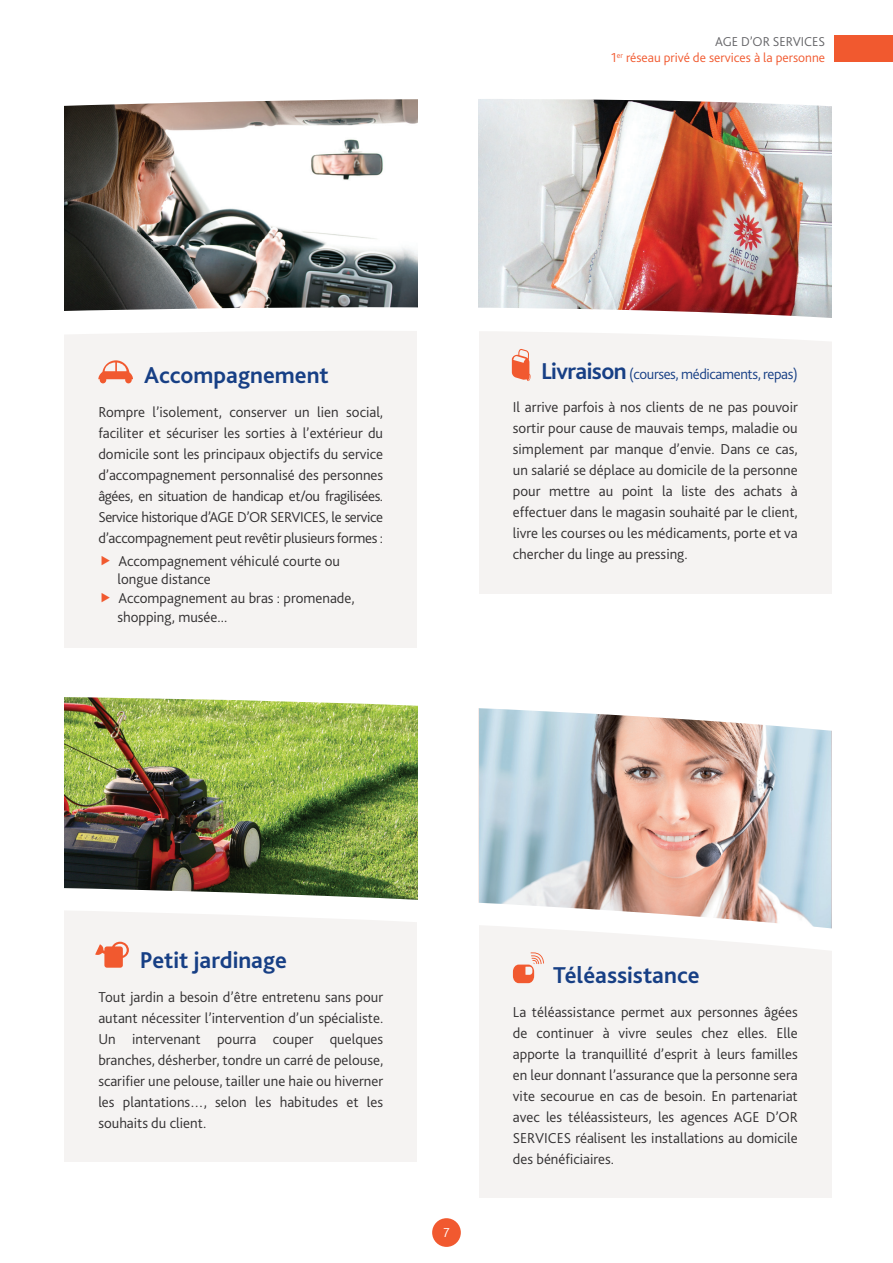
<style>
.page{position:relative;width:893px;height:1263px;background:#fff}
.page>*{position:absolute;margin:0;border:0;box-sizing:border-box;transform-origin:0 0}
.t1{font:700 24px "Bliss 2";color:#173f85}
.t2{font:300 15px/21px "Bliss 2";color:#312f30;text-align:justify}
.t3{font:300 15px "Bliss 2";letter-spacing:-.025em;color:#173f85}
.t4{font:300 13.5px/16.2px "Bliss 2";color:#f1592f;text-align:right}
.t5{font:300 13.5px "Bliss 2";color:#fff}
.s1{color:#636366}
.s2{font-weight:700;font-size:24px}
</style>
<div class="page">
<div style="left:432px;top:1218px;width:29px;height:29px;background:#f1592f;border-radius:50%"></div>
<div style="left:834px;top:36px;width:59px;height:26px;background:#f1592f"></div>
<img style="left:64px;top:765px;width:353px;height:112px">
<div style="left:64px;top:907px;width:353px;height:255px;background:#f5f3f2"></div>
<div style="left:479px;top:913px;width:353px;height:285px;background:#f5f3f2"></div>
<svg style="left:513px;top:969px;width:22px;height:14px"></svg>
<img style="left:479px;top:765px;width:353px;height:112px">
<svg style="left:64px;top:877px;width:768px;height:92px"></svg>
<svg style="left:64px;top:647px;width:768px;height:118px"></svg>
<img style="left:64px;top:266px;width:353px;height:36px">
<img style="left:479px;top:266px;width:353px;height:36px">
<div style="left:64px;top:322px;width:353px;height:325px;background:#f5f3f2"></div>
<div style="left:479px;top:318px;width:353px;height:275px;background:#f5f3f2"></div>
<img style="left:64px;top:99px;width:768px;height:167px">
<svg style="left:64px;top:302px;width:768px;height:82px"></svg>
<h1 class="t1" style="left:144px;top:360px;width:186px">Accompagnement</h1>
<p class="t2" style="left:98px;top:401px;width:286px">Rompre l’isolement, conserver un lien social, faciliter et sécuriser les sorties à l’extérieur du domicile sont les principaux objectifs du service d’accompagnement personnalisé des personnes âgées, en situation de handicap et/ou fragilisées.<br>Service historique d’AGE D’OR SERVICE</p>
<p class="t2" style="left:98px;top:506px;width:286px;text-align:right">S, le service<br>d’accompagnement peut revêtir plusieurs formes :</p>
<p class="t2" style="left:117px;top:551px;width:239px;line-height:18.8px;text-align:left">Accompagnement véhiculé courte ou longue distance<br>Accompagnement au bras : promenade, shopping, musée...</p>
<p class="t4" style="left:611px;top:33px;width:215px"><span class="s1">Age d’Or Services<br></span>1<sup>er</sup> réseau privé de services à la personne</p>
<p class="t3" style="left:541px;top:364px;width:258px"><span class="s2">Livraison</span> (courses, médicaments, repas)</p>
<p class="t2" style="left:513px;top:397px;width:286px">I l arrive parfois à nos clients de ne pas pouvoir sortir pour cause de mauvais temps, maladie ou simplement par manque d’envie. Dans ce cas, un salarié se déplace au domicile de la personne pour mettre au point la liste des achats à effectuer dans le magasin souhaité par le client, livre les courses ou les médicaments, porte et va chercher du linge au pressing.</p>
<h1 class="t1" style="left:140px;top:945px;width:149px">Petit jardinage</h1>
<p class="t2" style="left:98px;top:986px;width:286px">Tout jardin a besoin d’être entretenu sans pour autant nécessiter l’intervention d’un spécialiste.<br>U n intervenant pourra couper quelques branches, désherber, tondre un carré de pelouse, scarifier une pelouse, tailler une haie ou hiverner les plantations…, selon les habitudes et les souhaits du client.</p>
<p class="t5" style="left:443px;top:1224px;width:8px">7</p>
<h1 class="t1" style="left:553px;top:960px;width:148px">Téléassistance</h1>
<p class="t2" style="left:513px;top:1001px;width:286px">La téléassistance permet aux personnes âgées de continuer à vivre seules chez elles. Elle apporte la tranquillité d’esprit à leurs familles en leur donnant l’assurance que la personne sera vite secourue en cas de besoin. En partenariat avec les téléassisteurs, les agences AGE D’OR SERVICE</p>
<p class="t2" style="left:513px;top:1127px;width:286px;text-indent:51px">S réalisent les installations au domicile des bénéficiaires.</p>
</div>
